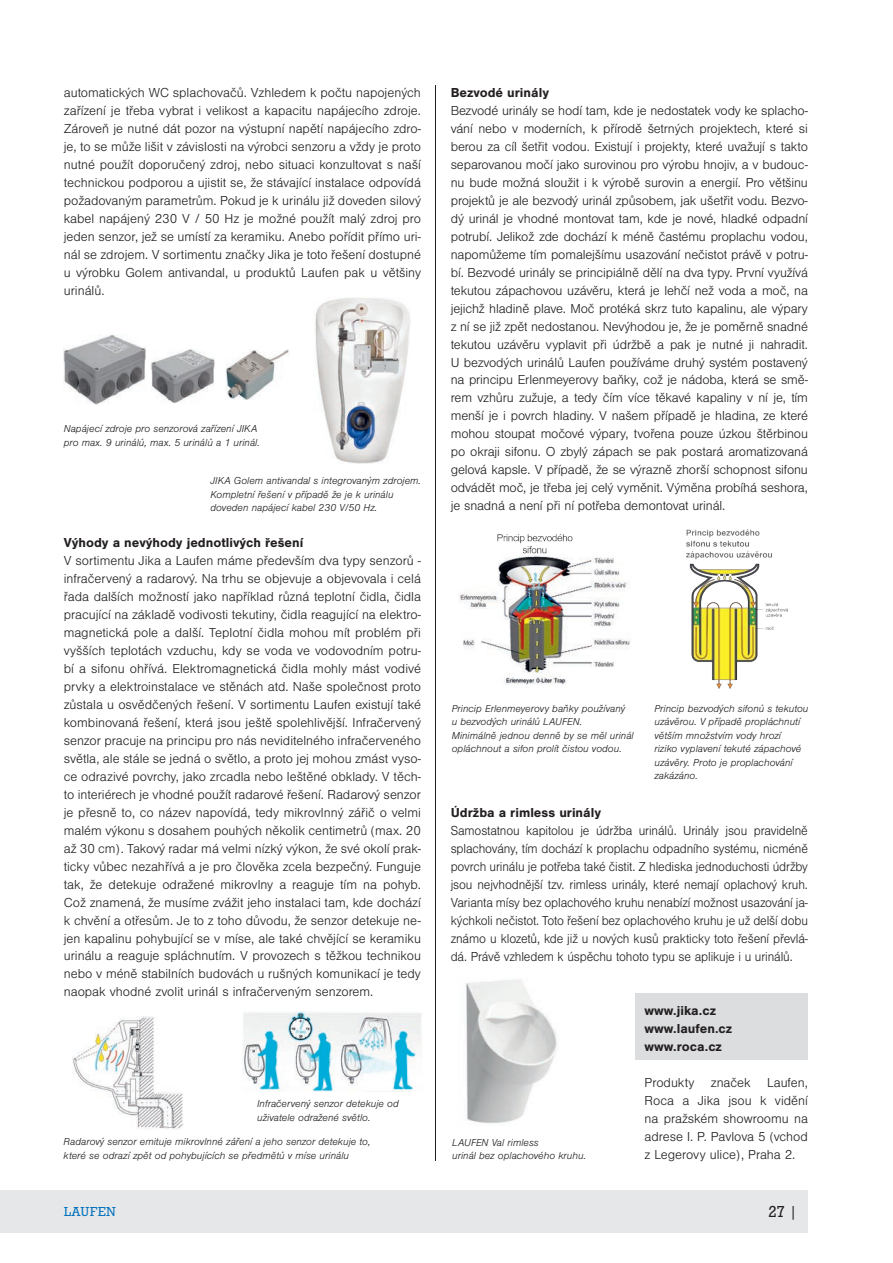
<style>
.page{position:relative;width:893px;height:1263px;background:#fff}
.page>*{position:absolute;margin:0;border:0;box-sizing:border-box;transform-origin:0 0}
.t1{font:16.5px "Roctus TOT";color:#231f20}
.t2{font:300 13.5px/18px "Nimbus San";letter-spacing:-.005em;color:#231f20;text-align:justify}
.t3{font:300 13.5px/18px "Nimbus San";letter-spacing:-.005em;color:#231f20;text-align:justify;scale:.95 1}
.t4{font:700 13.5px/18px "Nimbus San";color:#231f20}
.t5{font:13.5px "Roctus TOT";letter-spacing:.015em;color:#0072bc}
.t6{font:italic 300 10.5px/13.5px "Nimbus San";color:#231f20}
</style>
<div class="page">
<div style="left:0;top:1191px;width:808px;height:42px;background:#e6e7e9"></div>
<div style="left:635px;top:993px;width:173px;height:67px;background:#dcdddf"></div>
<img style="left:466px;top:979px;width:91px;height:145px">
<hr style="left:435px;top:85px;width:1px;height:1076px;background:#231f20">
<img style="left:315px;top:297px;width:95px;height:166px">
<img style="left:64px;top:334px;width:225px;height:70px">
<img style="left:242px;top:1011px;width:180px;height:80px">
<img style="left:73px;top:1016px;width:111px;height:113px">
<img style="left:460px;top:534px;width:171px;height:151px">
<img style="left:687px;top:530px;width:100px;height:158px">
<p class="t2" style="left:64px;top:83px;width:359px">automatických WC splachovačů. Vzhledem k počtu napojených zařízení je třeba vybrat i velikost a kapacitu napájecího zdroje.<br>Zároveň je nutné dát pozor na výstupní napětí napájecího zdro&shy;je, to se může lišit v závislosti na výrobci senzoru a vždy je proto nutné použít doporučený zdroj, nebo situaci konzultovat s naší technickou podporou a ujistit se, že stávající instalace odpovídá požadovaným parametrům. Pokud je k urinálu již doveden silový kabel napájený 230 V / 50 Hz je možné použít malý zdroj pro jeden senzor, jež se umístí za keramiku. Anebo pořídit přímo uri&shy;nál se zdrojem. V sortimentu značky Jika je toto řešení dostupné u výrobku Golem antivandal, u produktů Laufen pak u většiny urinálů.</p>
<p class="t6" style="left:64px;top:422px;width:198px">Napájecí zdroje pro senzorová zařízení JIKA pro max. 9 urinálů, max. 5 urinálů a 1 urinál.</p>
<p class="t6" style="left:210px;top:474px;width:212px">JIKA Golem antivandal s integrovaným zdrojem.<br>Kompletní řešení v případě že je k urinálu doveden napájecí kabel 230 V/50 Hz.</p>
<p class="t4" style="left:64px;top:533px;width:241px">Výhody a nevýhody jednotlivých řešení</p>
<p class="t2" style="left:64px;top:551px;width:359px">V sortimentu Jika a Laufen máme především dva typy senzorů - infračervený a radarový. Na trhu se objevuje a objevovala i celá řada dalších možností jako například různá teplotní čidla, čidla pracující na základě vodivosti tekutiny, čidla reagující na elektro&shy;magnetická pole a další. Teplotní čidla mohou mít problém při vyšších teplotách vzduchu, kdy se voda ve vodovodním potru&shy;bí a sifonu ohřívá. Elektromagnetická čidla mohly mást vodivé prvky a elektroinstalace ve stěnách atd. Naše společnost proto zůstala u osvědčených řešení. V sortimentu Laufen existují také kombinovaná řešení, která jsou ještě spolehlivější. Infračervený senzor pracuje na principu pro nás neviditelného infračerveného světla, ale stále se jedná o světlo, a proto jej mohou zmást vyso&shy;ce odrazivé povrchy, jako zrcadla nebo leštěné obklady. V těch&shy;to interiérech je vhodné použít radarové řešení. Radarový senzor je přesně to, co název napovídá, tedy mikrovlnný zářič o velmi malém výkonu s dosahem pouhých několik centimetrů (max. 20 až 30 cm). Takový radar má velmi nízký výkon, že své okolí prak&shy;ticky vůbec nezahřívá a je pro člověka zcela bezpečný. Funguje tak, že detekuje odražené mikrovlny a reaguje tím na pohyb.<br>Což znamená, že musíme zvážit jeho instalaci tam, kde dochází k chvění a otřesům. Je to z toho důvodu, že senzor detekuje ne&shy;jen kapalinu pohybující se v míse, ale také chvějící se keramiku urinálu a reaguje spláchnutím. V provozech s těžkou technikou nebo v méně stabilních budovách u rušných komunikací je tedy naopak vhodné zvolit urinál s infračerveným senzorem.</p>
<p class="t6" style="left:257px;top:1097px;width:143px">Infračervený senzor detekuje od uživatele odražené světlo.</p>
<p class="t6" style="left:64px;top:1135px;width:308px">Radarový senzor emituje mikrovlnné záření a jeho senzor detekuje to, které se odrazí zpět od pohybujících se předmětů v míse urinálu</p>
<p class="t4" style="left:451px;top:83px;width:100px">Bezvodé urinály</p>
<p class="t2" style="left:451px;top:101px;width:359px">Bezvodé urinály se hodí tam, kde je nedostatek vody ke splacho&shy;vání nebo v moderních, k přírodě šetrných projektech, které si berou za cíl šetřit vodou. Existují i projekty, které uvažují s takto separovanou močí jako surovinou pro výrobu hnojiv, a v budouc&shy;nu bude možná sloužit i k výrobě surovin a energií. Pro většinu projektů je ale bezvodý urinál způsobem, jak ušetřit vodu. Bezvo&shy;dý urinál je vhodné montovat tam, kde je nové, hladké odpadní potrubí. Jelikož zde dochází k méně častému proplachu vodou, napomůžeme tím pomalejšímu usazování nečistot právě v potru&shy;bí. Bezvodé urinály se principiálně dělí na dva typy. První využívá tekutou zápachovou uzávěru, která je lehčí než voda a moč, na jejichž hladině plave. Moč protéká skrz tuto kapalinu, ale výpary z ní se již zpět nedostanou. Nevýhodou je, že je poměrně snadné tekutou uzávěru vyplavit při údržbě a pak je nutné ji nahradit.<br>U bezvodých urinálů Laufen používáme druhý systém postavený na principu Erlenmeyerovy baňky, což je nádoba, která se smě&shy;rem vzhůru zužuje, a tedy čím více těkavé kapaliny v ní je, tím menší je i povrch hladiny. V našem případě je hladina, ze které mohou stoupat močové výpary, tvořena pouze úzkou štěrbinou po okraji sifonu. O zbylý zápach se pak postará aromatizovaná gelová kapsle. V případě, že se výrazně zhorší schopnost sifonu odvádět moč, je třeba jej celý vyměnit. Výměna probíhá seshora, je snadná a není při ní potřeba demontovat urinál.</p>
<p class="t6" style="left:452px;top:701px;width:183px">Princip Erlenmeyerovy baňky používaný<br>u bezvodých urinálů LAUFEN.<br>Minimálně jednou denně by se měl urinál opláchnout a sifon prolít čistou vodou.</p>
<p class="t6" style="left:654px;top:701px;width:156px">Princip bezvodých sifonů s tekutou uzávěrou. V případě propláchnutí větším množstvím vody hrozí<br>riziko vyplavení tekuté zápachové uzávěry. Proto je proplachování zakázáno.</p>
<p class="t4" style="left:451px;top:803px;width:152px">Údržba a rimless urinály</p>
<p class="t3" style="left:451px;top:821px;width:378px">Samostatnou kapitolou je údržba urinálů. Urinály jsou pravidelně splachovány, tím dochází k proplachu odpadního systému, nicméně povrch urinálu je potřeba také čistit. Z hlediska jednoduchosti údržby jsou nejvhodnější tzv. rimless urinály, které nemají oplachový kruh.<br>Varianta mísy bez oplachového kruhu nenabízí možnost usazování ja&shy;kýchkoli nečistot. Toto řešení bez oplachového kruhu je už delší dobu známo u klozetů, kde již u nových kusů prakticky toto řešení převlá&shy;dá. Právě vzhledem k úspěchu tohoto typu se aplikuje i u urinálů.</p>
<p class="t6" style="left:452px;top:1135px;width:136px">LAUFEN Val rimless<br>urinál bez oplachového kruhu.</p>
<p class="t4" style="left:645px;top:1001px;width:89px">www.jika.cz www.laufen.cz www.roca.cz</p>
<p class="t2" style="left:645px;top:1073px;width:165px">Produkty značek Laufen, Roca a Jika jsou k vidění na pražském showroomu na adrese I. P. Pavlova 5 (vchod z Legerovy ulice), Praha 2.</p>
<p class="t5" style="left:64px;top:1204px;width:54px">LAUFEN</p>
<p class="t1" style="left:769px;top:1203px;width:30px">27 |</p>
</div>
